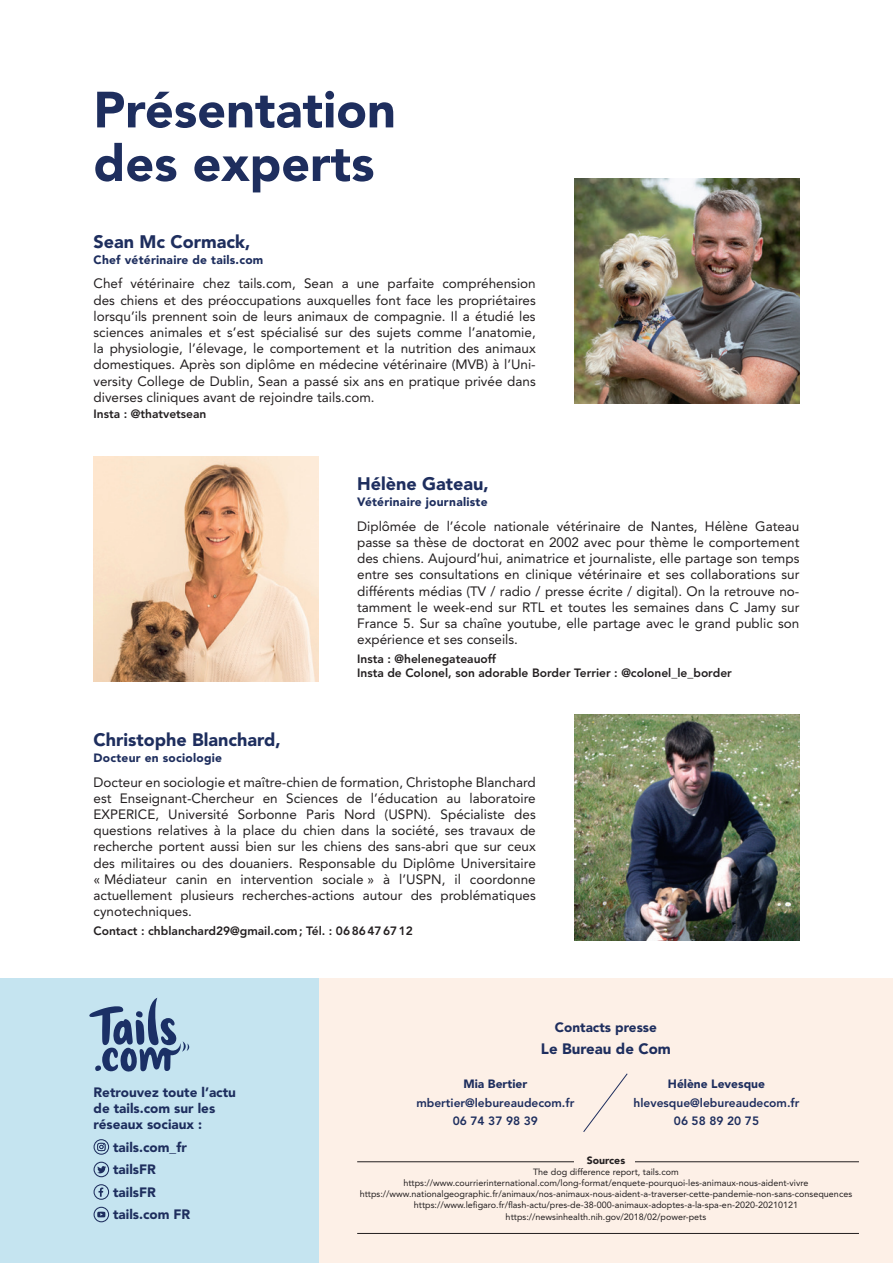
<style>
.page{position:relative;width:893px;height:1263px;background:#fff}
.page>*{position:absolute;margin:0;border:0;box-sizing:border-box;transform-origin:0 0}
.t1{font:900 50.4px/53.6px "Avenir LT Std";color:#1e2e5e}
.t2{font:900 18px "Avenir LT Std";color:#1e2e5e}
.t3{font:900 15px "Avenir LT Std";color:#1e2e5e}
.t4{font:13.5px/16.2px "Avenir LT Std";color:#231f20;text-align:justify}
.t5{font:900 13.5px/16.2px "Avenir LT Std";color:#1e2e5e}
.t6{font:800 12px "Avenir LT Std";color:#231f20}
.t7{font:800 12px "Avenir LT Std";color:#1e2e5e}
.t8{font:900 12px "Avenir LT Std";letter-spacing:.02em;color:#1e2e5e}
.t9{font:900 12px "Avenir LT Std";color:#1e2e5e}
.t10{font:900 10.5px "Avenir LT Std";color:#231f20}
.t11{font:9px "Avenir LT Std";color:#231f20}
</style>
<div class="page">
<div style="left:319px;top:978px;width:574px;height:285px;background:#fdf0e7"></div>
<div style="left:0;top:978px;width:319px;height:285px;background:#c5e4f0"></div>
<svg style="left:94px;top:1139px;width:15px;height:16px"></svg>
<svg style="left:94px;top:1162px;width:15px;height:15px"></svg>
<svg style="left:94px;top:1184px;width:15px;height:16px"></svg>
<svg style="left:94px;top:1207px;width:15px;height:15px"></svg>
<img style="left:574px;top:715px;width:225px;height:225px">
<img style="left:574px;top:179px;width:225px;height:225px">
<img style="left:94px;top:456px;width:225px;height:225px">
<hr style="left:357px;top:1161px;width:502px;height:1px;background:#231f20">
<div style="left:574px;top:1148px;width:61px;height:20px;background:#fdf0e7"></div>
<hr style="left:357px;top:1233px;width:502px;height:1px;background:#231f20">
<svg style="left:583px;top:1073px;width:45px;height:59px"></svg>
<svg style="left:89px;top:998px;width:100px;height:74px"></svg>
<p class="t1" style="left:94px;top:83px;width:304px">Présentation des experts</p>
<p class="t2" style="left:94px;top:230px;width:158px">Sean Mc Cormack,</p>
<p class="t8" style="left:94px;top:252px;width:171px">Chef vétérinaire de tails.com</p>
<p class="t4" style="left:94px;top:276px;width:444px">Chef vétérinaire chez tails.com, Sean a une parfaite compréhension des chiens et des préoccupations auxquelles font face les propriétaires lorsqu’ils prennent soin de leurs animaux de compagnie. Il a étudié les sciences animales et s’est spécialisé sur des sujets comme l’anatomie, la physiologie, l’élevage, le comportement et la nutrition des animaux domestiques. Après son diplôme en médecine vétérinaire (MVB) à l’Uni&shy;versity College de Dublin, Sean a passé six ans en pratique privée dans diverses cliniques avant de rejoindre tails.com.</p>
<p class="t6" style="left:94px;top:407px;width:114px">Insta : @thatvetsean</p>
<p class="t2" style="left:357px;top:473px;width:133px">Hélène Gateau,</p>
<p class="t8" style="left:357px;top:495px;width:132px">Vétérinaire journaliste</p>
<p class="t4" style="left:357px;top:518px;width:444px">Diplômée de l’école nationale vétérinaire de Nantes, Hélène Gateau passe sa thèse de doctorat en 2002 avec pour thème le comportement des chiens. Aujourd’hui, animatrice et journaliste, elle partage son temps entre ses consultations en clinique vétérinaire et ses collaborations sur différents médias (TV / radio / presse écrite / digital). On la retrouve no&shy;tamment le week-end sur RTL et toutes les semaines dans C Jamy sur France 5. Sur sa chaîne youtube, elle partage avec le grand public son expérience et ses conseils.</p>
<p class="t6" style="left:357px;top:651px;width:140px">Insta : @helenegateauoff</p>
<p class="t6" style="left:357px;top:666px;width:376px">Insta de Colonel, son adorable Border Terrier : @colonel_le_border</p>
<p class="t2" style="left:94px;top:729px;width:189px">Christophe Blanchard,</p>
<p class="t8" style="left:94px;top:750px;width:130px">Docteur en sociologie</p>
<p class="t4" style="left:94px;top:774px;width:444px">Docteur en sociologie et maître-chien de formation, Christophe Blanchard est Enseignant-Chercheur en Sciences de l’éducation au laboratoire EXPERICE, Université Sorbonne Paris Nord (USPN). Spécialiste des questions relatives à la place du chien dans la société, ses travaux de recherche portent aussi bien sur les chiens des sans-abri que sur ceux des militaires ou des douaniers. Responsable du Diplôme Universitaire « Médiateur canin en intervention sociale » à l’USPN, il coordonne actuellement plusieurs recherches-actions autour des problématiques cynotechniques.</p>
<p class="t6" style="left:94px;top:924px;width:321px">Contact : chblanchard29@gmail.com; Tél. : 0686476712</p>
<p class="t5" style="left:94px;top:1084px;width:144px">Retrouvez toute l’actu de tails.com sur les réseaux sociaux :</p>
<p class="t5" style="left:113px;top:1139px;width:75px">tails.com_fr</p>
<p class="t5" style="left:113px;top:1161px;width:44px">tailsFR</p>
<p class="t5" style="left:113px;top:1184px;width:44px">tailsFR</p>
<p class="t5" style="left:113px;top:1206px;width:79px">tails.com FR</p>
<p class="t5" style="left:555px;top:1019px;width:103px">Contacts presse</p>
<p class="t3" style="left:541px;top:1040px;width:131px">Le Bureau de Com</p>
<p class="t9" style="left:668px;top:1077px;width:99px">Hélène Levesque</p>
<p class="t7" style="left:634px;top:1095px;width:167px">hlevesque@lebureaudecom.fr</p>
<p class="t7" style="left:674px;top:1114px;width:87px">06 58 89 20 75</p>
<p class="t9" style="left:463px;top:1077px;width:65px">Mia Bertier</p>
<p class="t7" style="left:416px;top:1095px;width:160px">mbertier@lebureaudecom.fr</p>
<p class="t7" style="left:453px;top:1114px;width:87px">06 74 37 98 39</p>
<p class="t10" style="left:587px;top:1154px;width:40px">Sources</p>
<p class="t11" style="left:533px;top:1167px;width:147px">The dog difference report, tails.com</p>
<p class="t11" style="left:403px;top:1177px;width:407px">https://www.courrierinternational.com/long-format/enquete-pourquoi-les-animaux-nous-aident-vivre</p>
<p class="t11" style="left:360px;top:1188px;width:494px">https://www.nationalgeographic.fr/animaux/nos-animaux-nous-aident-a-traverser-cette-pandemie-non-sans-consequences</p>
<p class="t11" style="left:414px;top:1199px;width:386px">https://www.lefigaro.fr/flash-actu/pres-de-38-000-animaux-adoptes-a-la-spa-en-2020-20210121</p>
<p class="t11" style="left:506px;top:1212px;width:202px">https://newsinhealth.nih.gov/2018/02/power-pets</p>
</div>
